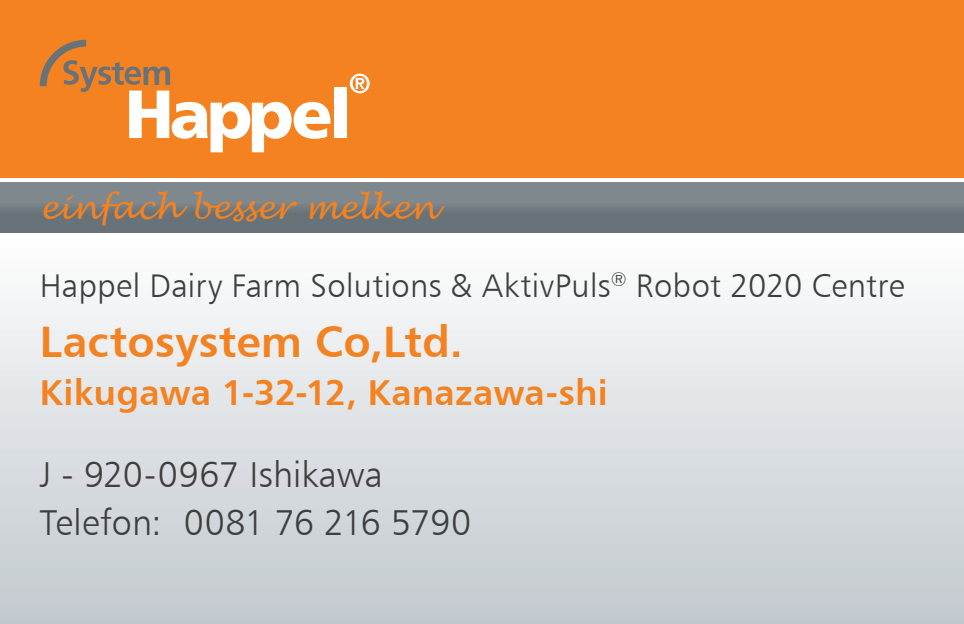
<style>
.page{position:relative;width:964px;height:624px;background:#fff}
.page>*{position:absolute;margin:0;border:0;box-sizing:border-box;transform-origin:0 0}
.t1{font:44px "Humanist 777 BT Bold B";color:#f58220}
.t2{font:36px/48px "Humanist 777 BT Light B";letter-spacing:.005em;color:#3e3e3f}
.t3{font:36px "Humanist 777 BT Bold B";letter-spacing:.01em;color:#f58220}
.t4{font:32.8px "Humanist 777 BT Light B";letter-spacing:.01em;color:#3e3e3f}
.t5{font:italic 32.4px "Lucida Handwriting";letter-spacing:-.005em;color:#f58220}
</style>
<div class="page">
<div style="left:0;top:232px;width:964px;height:392px;background:linear-gradient(to bottom,#fefefe,#c1c8cd)"></div>
<div style="left:0;top:183px;width:964px;height:49px;background:#737e84"></div>
<div style="left:0;top:0;width:964px;height:177px;background:#f58220"></div>
<div style="left:334px;top:87px;width:12px;height:51px;background:#fff"></div>
<svg style="left:40px;top:40px;width:290px;height:112px"></svg>
<svg style="left:350px;top:74px;width:20px;height:19px"></svg>
<p class="t5" style="left:40px;top:188px;width:398px">einfach besser melken</p>
<p class="t4" style="left:40px;top:265px;width:866px">Happel Dairy Farm Solutions &amp; AktivPuls<sup>®</sup> Robot 2020 Centre</p>
<h1 class="t1" style="left:40px;top:313px;width:424px">Lactosystem Co,Ltd.</h1>
<p class="t3" style="left:40px;top:369px;width:570px">Kikugawa 1-32-12, Kanazawa-shi</p>
<p class="t2" style="left:40px;top:449px;width:433px">J - 920-0967 Ishikawa<br>Telefon: 0081 76 216 5790</p>
</div>
